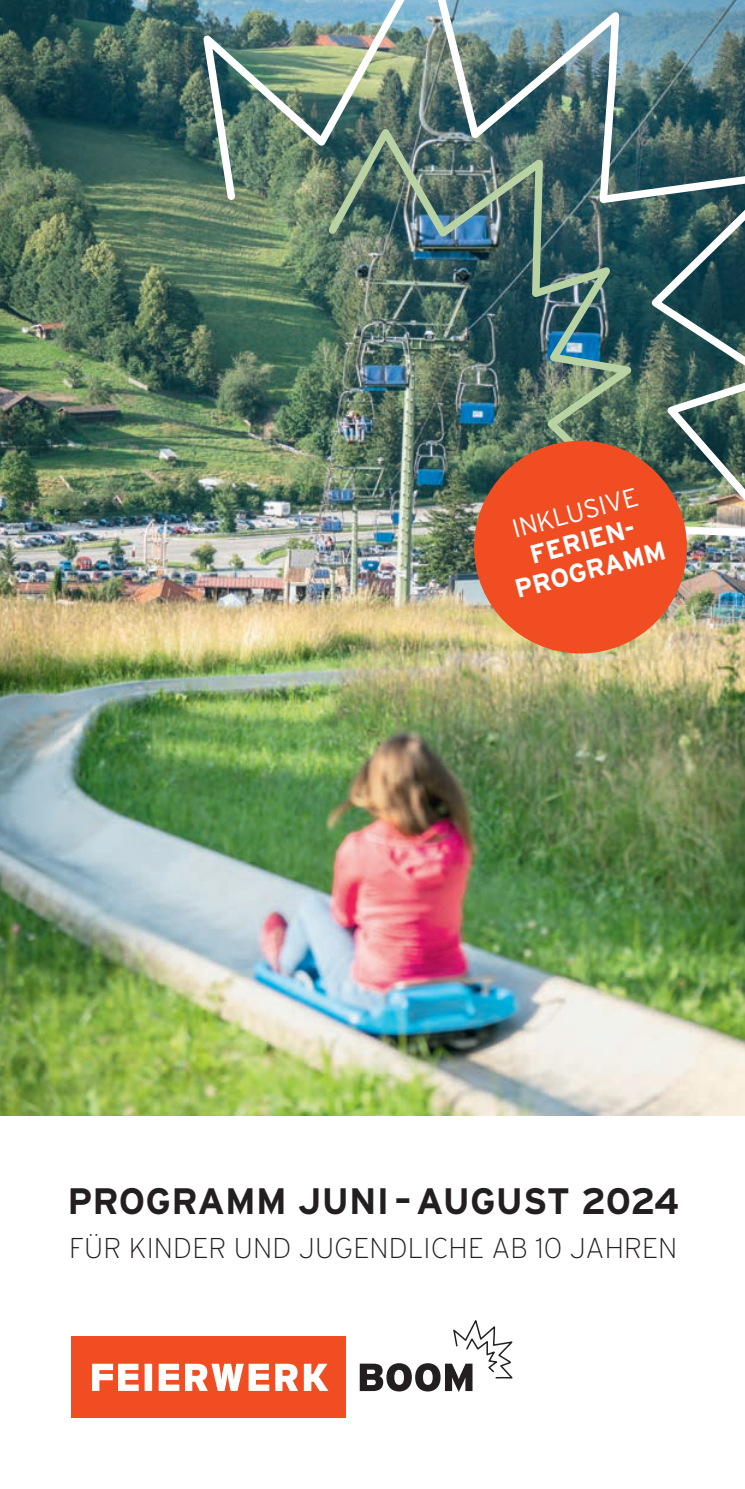
<style>
.page{position:relative;width:745px;height:1489px;background:#fff}
.page>*{position:absolute;margin:0;border:0;box-sizing:border-box;transform-origin:0 0}
.t1{font:700 36.75px "Interstate";letter-spacing:.005em;color:#231f20}
.t2{font:200 28.5px "Interstate";letter-spacing:.005em;color:#231f20}
.t3{font:700 26px/29.2px "Interstate";color:#fff;text-align:center}
.t4{font:300 26px "Interstate";color:#fff}
</style>
<div class="page">
<img style="left:0;top:0;width:744px;height:1115px">
<img style="left:196px;top:0;width:548px;height:553px">
<img style="left:322px;top:117px;width:324px;height:359px">
<div style="left:473px;top:441px;width:213px;height:212px;background:#f04d22;border-radius:50%"></div>
<div style="left:71px;top:1336px;width:274px;height:81px;background:#f04d22"></div>
<svg style="left:92px;top:1363px;width:236px;height:27px"></svg>
<svg style="left:359px;top:1320px;width:154px;height:71px"></svg>
<p class="t4" style="left:508px;top:515px;width:130px;rotate:-15deg">INKLUSIVE</p>
<p class="t3" style="left:504px;top:546px;width:156px;rotate:-15deg">FERIEN-<br>PROGRAMM</p>
<p class="t1" style="left:67px;top:1179px;width:613px">PROGRAMM JUNI –AUGUST 2024</p>
<p class="t2" style="left:69px;top:1232px;width:609px">FÜR KINDER UND JUGENDLICHE AB 10 JAHREN</p>
</div>
